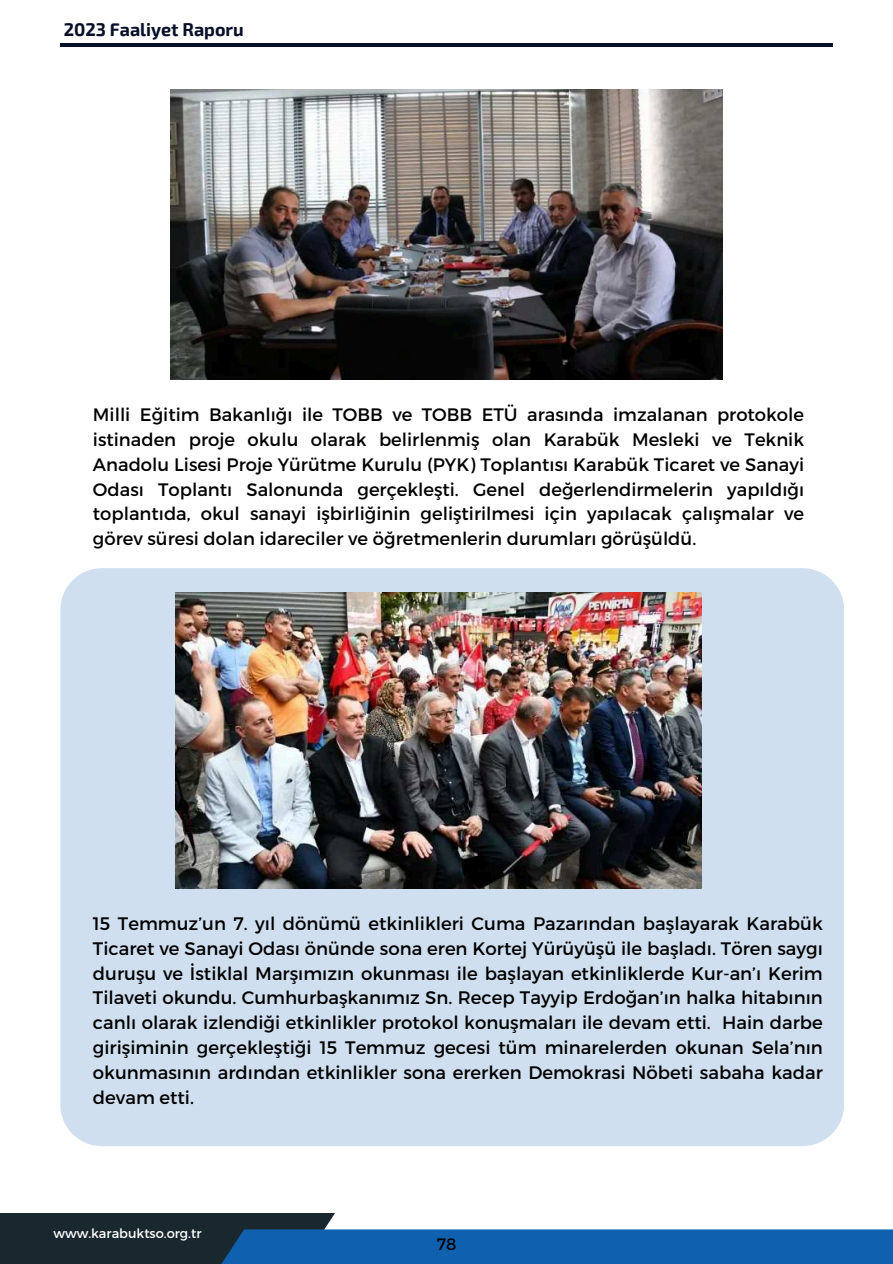
<style>
.page{position:relative;width:893px;height:1264px;background:#fff}
.page>*{position:absolute;margin:0;border:0;box-sizing:border-box;transform-origin:0 0}
.t1{font:18.15px/24.9px "Montserrat";color:#000;text-align:justify}
.t2{font:18px/24.8px "Montserrat";color:#000;text-align:justify}
.t3{font:700 18px "Exo 2";color:#070f29}
.t4{font:16.5px "Montserrat";color:#000}
.t5{font:13.05px "Montserrat";color:#fff}
</style>
<div class="page">
<div style="left:0;top:1212px;width:335px;height:51px;background:#18282e"></div>
<div style="left:175px;top:1229px;width:717px;height:34px;background:#0f61af"></div>
<hr style="left:60px;top:44px;width:773px;height:3px;background:#070f29">
<div style="left:60px;top:568px;width:783px;height:578px;background:#cfdfef;border-radius:42px"></div>
<img style="left:171px;top:89px;width:551px;height:291px">
<img style="left:175px;top:593px;width:526px;height:296px">
<p class="t3" style="left:64px;top:19px;width:182px">2023 Faaliyet Raporu</p>
<p class="t2" style="left:93px;top:402px;width:712px">Milli Eğitim Bakanl2ğ2 ile TOBB ve TOBB ETÜ aras2nda imzalanan protokole istinaden proje okulu olarak belirlenmi` olan Karabük Mesleki ve Teknik Anadolu Lisesi Proje Yürütme Kurulu (PYK) Toplant2s2 Karabük Ticaret ve Sanayi Odas2 Toplant2 Salonunda gerçekle`ti. Genel değerlendirmelerin yap2ld2ğ2 toplant2da, okul sanayi i`birliğinin geli`tirilmesi için yap2lacak çal2`malar ve görev süresi dolan idareciler ve öğretmenlerin durumlar2 görü`üldü.</p>
<p class="t1" style="left:93px;top:910px;width:731px">15 Temmuz’un 7. y2l dönümü etkinlikleri Cuma Pazar2ndan ba`layarak Karabük Ticaret ve Sanayi Odas2 önünde sona eren Kortej Yürüyü`ü ile ba`lad2. Tören sayg2 duru`u ve 1stiklal Mar`2m2z2n okunmas2 ile ba`layan etkinliklerde Kur-an’2 Kerim Tilaveti okundu. Cumhurba`kan2m2z Sn. Recep Tayyip Erdoğan’2n halka hitab2n2n canl2 olarak izlendiği etkinlikler protokol konu`malar2 ile devam etti. Hain darbe giri`iminin gerçekle`tiği 15 Temmuz gecesi tüm minarelerden okunan Sela’n2n okunmas2n2n ard2ndan etkinlikler sona ererken Demokrasi Nöbeti sabaha kadar devam etti.</p>
<p class="t5" style="left:53px;top:1225px;width:149px">www.karabuktso.org.tr</p>
<p class="t4" style="left:437px;top:1233px;width:21px">78</p>
</div>
